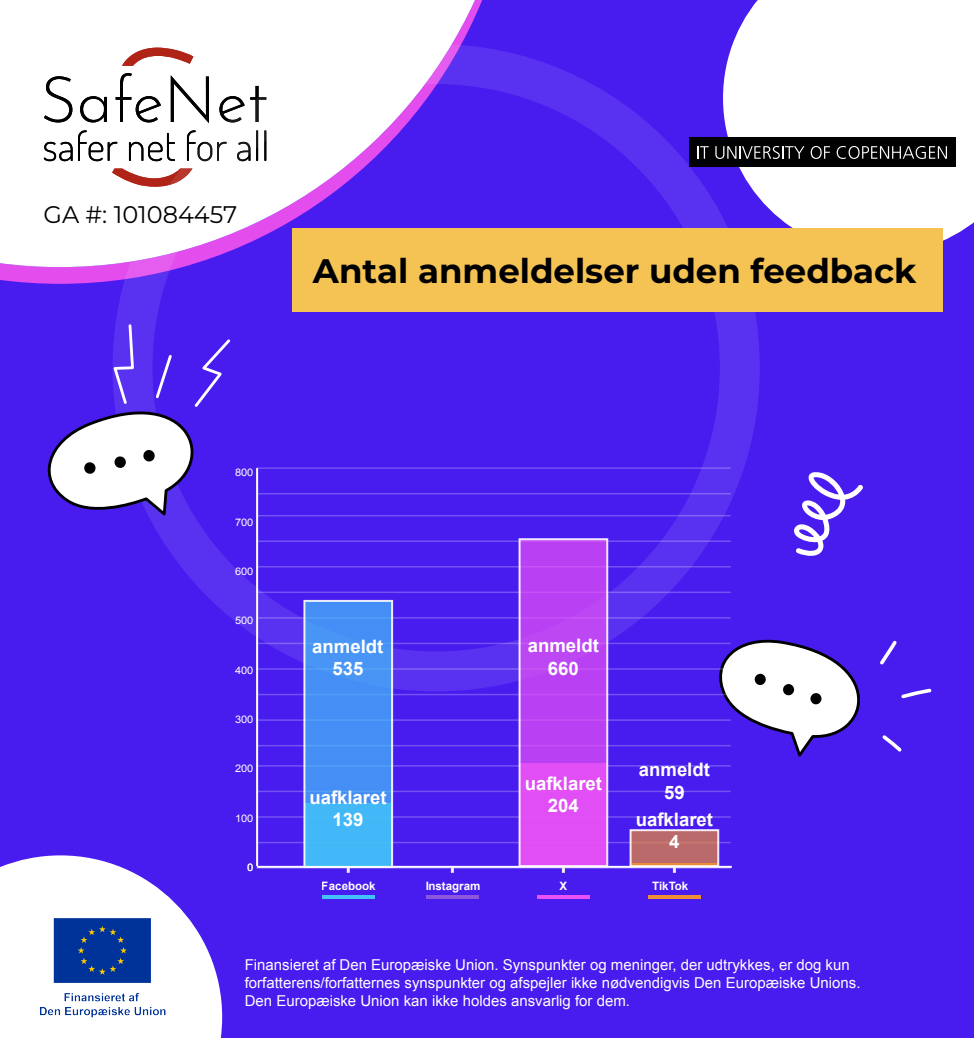
<style>
.page{position:relative;width:974px;height:1038px;background:#481bef}
.page>*{position:absolute;margin:0;border:0;box-sizing:border-box;transform-origin:0 0}
.t1{font:700 34px "Montserrat";color:#000}
.t2{font:24px "Montserrat";color:#000}
.t3{font:700 18.6px/22.2px "Arial";color:#fff;text-align:center}
.t4{font:15px/18px "Arial";color:#fff}
.t5{font:700 11.6px "Arial";color:#fff}
.t6{font:10.4px "Arial";color:#fff;scale:1.06 1}
</style>
<div class="page">
<svg style="left:0;top:0;width:482px;height:284px"></svg>
<svg style="left:0;top:0;width:475px;height:267px;fill:#fff"></svg>
<svg style="left:44px;top:48px;width:222px;height:139px;background:#e1dcdb"></svg>
<svg style="left:723px;top:0;width:251px;height:241px;background:#f0edfb"></svg>
<div style="left:113px;top:44px;width:647px;height:647px;border:40px solid #fff;border-radius:50%"></div>
<svg style="left:0;top:855px;width:222px;height:183px;fill:#fff"></svg>
<div style="left:292px;top:229px;width:651px;height:83px;background:#f5c354"></div>
<img style="left:36px;top:906px;width:132px;height:121px">
<svg style="left:794px;top:472px;width:69px;height:84px"></svg>
<svg style="left:47px;top:323px;width:184px;height:197px"></svg>
<svg style="left:706px;top:639px;width:225px;height:118px"></svg>
<div style="left:689px;top:138px;width:266px;height:29px;background:#010101"></div>
<svg style="left:697px;top:146px;width:12px;height:13px"></svg>
<svg style="left:715px;top:146px;width:89px;height:13px"></svg>
<svg style="left:811px;top:146px;width:19px;height:13px"></svg>
<svg style="left:837px;top:146px;width:110px;height:13px"></svg>
<hr style="left:256px;top:668px;width:475px;height:2px;background:#fff">
<hr style="left:256px;top:694px;width:475px;height:1px;background:#fff">
<hr style="left:256px;top:745px;width:475px;height:1px;background:#fff">
<hr style="left:256px;top:719px;width:475px;height:2px;background:#fff">
<hr style="left:256px;top:643px;width:475px;height:1px;background:#fff">
<hr style="left:256px;top:791px;width:475px;height:1px;background:#fff">
<hr style="left:256px;top:816px;width:475px;height:2px;background:#fff">
<hr style="left:256px;top:867px;width:475px;height:2px;background:#fff">
<hr style="left:256px;top:842px;width:475px;height:1px;background:#fff">
<hr style="left:256px;top:765px;width:475px;height:2px;background:#fff">
<hr style="left:256px;top:617px;width:475px;height:2px;background:#fff">
<hr style="left:256px;top:592px;width:475px;height:1px;background:#fff">
<hr style="left:256px;top:566px;width:475px;height:2px;background:#fff">
<hr style="left:256px;top:540px;width:475px;height:2px;background:#fff">
<hr style="left:256px;top:515px;width:475px;height:1px;background:#fff">
<hr style="left:256px;top:493px;width:475px;height:1px;background:#fff">
<hr style="left:256px;top:467px;width:475px;height:2px;background:#fff">
<hr style="left:256px;top:468px;width:2px;height:398px;background:#fff">
<hr style="left:257px;top:866px;width:475px;height:2px;background:#fff">
<svg style="left:347px;top:868px;width:3px;height:5px"></svg>
<svg style="left:451px;top:868px;width:3px;height:5px"></svg>
<svg style="left:562px;top:868px;width:3px;height:5px"></svg>
<svg style="left:673px;top:868px;width:3px;height:5px"></svg>
<hr style="left:322px;top:896px;width:52px;height:3px;background:#43c1f9">
<hr style="left:426px;top:896px;width:52px;height:3px;background:#8c57dc">
<hr style="left:537px;top:896px;width:52px;height:3px;background:#ea51f6">
<hr style="left:648px;top:896px;width:52px;height:3px;background:#ee8d34">
<div style="left:304px;top:804px;width:88px;height:62px;background:#43b8f8"></div>
<div style="left:304px;top:601px;width:88px;height:203px;background:#448ef5"></div>
<div style="left:303px;top:600px;width:90px;height:268px;border:2px solid #fff"></div>
<div style="left:520px;top:539px;width:87px;height:224px;background:#b940f3"></div>
<div style="left:520px;top:763px;width:87px;height:103px;background:#e14ef5"></div>
<div style="left:519px;top:538px;width:89px;height:329px;border:2px solid #fff"></div>
<div style="left:631px;top:830px;width:87px;height:35px;background:#bb6a6c"></div>
<hr style="left:631px;top:863px;width:87px;height:3px;background:#ee8d34">
<div style="left:630px;top:829px;width:89px;height:38px;border:2px solid #fff"></div>
<h2 class="t2" style="left:44px;top:198px;width:195px">GA #: 101084457</h2>
<h1 class="t1" style="left:313px;top:248px;width:605px">Antal anmeldelser uden feedback</h1>
<p class="t6" style="left:235px;top:466px;width:19px">800</p>
<p class="t6" style="left:235px;top:515px;width:19px">700</p>
<p class="t6" style="left:235px;top:564px;width:19px">600</p>
<p class="t6" style="left:235px;top:614px;width:19px">500</p>
<p class="t6" style="left:235px;top:663px;width:19px">400</p>
<p class="t6" style="left:235px;top:712px;width:19px">300</p>
<p class="t6" style="left:235px;top:762px;width:19px">200</p>
<p class="t6" style="left:235px;top:811px;width:19px">100</p>
<p class="t6" style="left:247px;top:860px;width:7px">0</p>
<p class="t3" style="left:312px;top:635px;width:73px">anmeldt<br>535</p>
<p class="t3" style="left:528px;top:635px;width:73px">anmeldt<br>660</p>
<p class="t3" style="left:309px;top:786px;width:79px">uafklaret<br>139</p>
<p class="t3" style="left:525px;top:773px;width:79px">uafklaret<br>204</p>
<p class="t3" style="left:639px;top:759px;width:73px">anmeldt<br>59</p>
<p class="t3" style="left:636px;top:809px;width:79px">uafklaret<br>4</p>
<p class="t5" style="left:322px;top:878px;width:55px">Facebook</p>
<p class="t5" style="left:425px;top:878px;width:57px">Instagram</p>
<p class="t5" style="left:559px;top:878px;width:9px">X</p>
<p class="t5" style="left:652px;top:878px;width:38px">TikTok</p>
<p class="t4" style="left:245px;top:956px;width:617px">Finansieret af Den Europæiske Union. Synspunkter og meninger, der udtrykkes, er dog kun forfatterens/forfatternes synspunkter og afspejler ikke nødvendigvis Den Europæiske Unions.<br>Den Europæiske Union kan ikke holdes ansvarlig for dem.</p>
</div>
